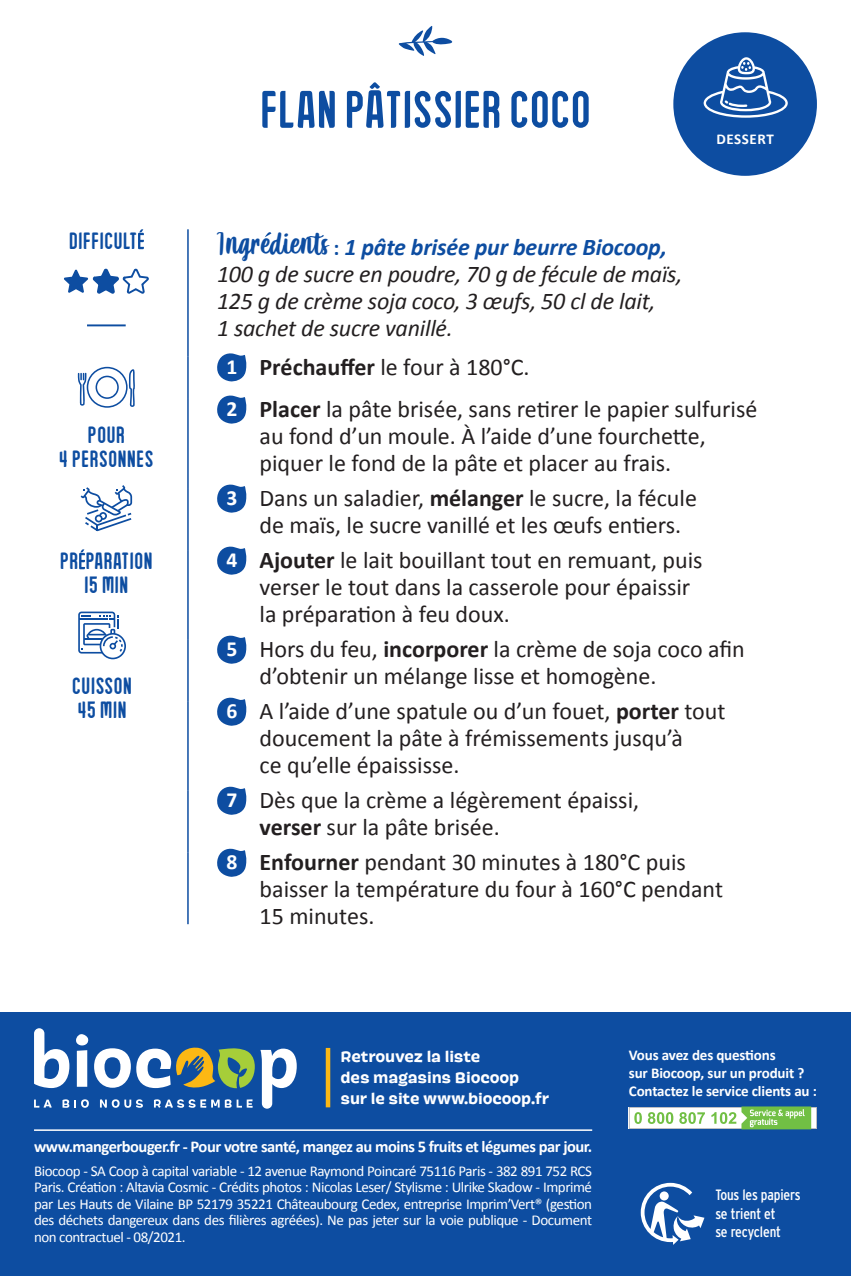
<style>
.page{position:relative;width:851px;height:1276px;background:#fff}
.page>*{position:absolute;margin:0;border:0;box-sizing:border-box;transform-origin:0 0}
.t1{font:54px "Sunday Afternoon";letter-spacing:-.01em;color:#0d4da1}
.t2{font:24px/27px "Calibri";color:#231f20}
.t3{font:italic 24px/27px "Calibri";letter-spacing:-.01em;color:#231f20}
.t4{font:24px/24px "Sunday Afternoon";color:#0d4da1;text-align:center}
.t5{font:700 16.5px "Calibri";letter-spacing:-.03em;color:#fff}
.t6{font:15px/16.5px "Calibri";letter-spacing:-.03em;color:#fff;text-align:justify}
.t7{font:700 15px/18px "Calibri";letter-spacing:-.01em;color:#fff}
.t8{font:600 15px/21px "Pancho";letter-spacing:-.01em;color:#fff}
.t9{font:condensed 15px/18.3px "Interstate";letter-spacing:-.01em;color:#fff}
.t10{font:700 15px "Calibri";letter-spacing:.04em;color:#fff}
.s1{font-family:"mahirademo";font-style:normal;font-size:33.6px;color:#0d4da1}
.s2{font-weight:700;font-style:normal;font-size:21.6px;color:#0d4da1}
.s3{font-weight:700;color:#0d4da1}
.s4{font-weight:700;font-size:21.6px;color:#fff}
.s5{font-weight:700}
</style>
<div class="page">
<svg style="left:366px;top:82px;width:17px;height:46px"></svg>
<svg style="left:398px;top:26px;width:55px;height:30px"></svg>
<svg style="left:138px;top:229px;width:6px;height:20px"></svg>
<svg style="left:64px;top:268px;width:85px;height:26px"></svg>
<hr style="left:87px;top:324px;width:39px;height:2px;background:#0d4da1">
<svg style="left:78px;top:367px;width:57px;height:41px"></svg>
<svg style="left:81px;top:485px;width:51px;height:46px"></svg>
<svg style="left:79px;top:549px;width:6px;height:20px"></svg>
<svg style="left:78px;top:611px;width:48px;height:48px"></svg>
<hr style="left:187px;top:229px;width:2px;height:128px;background:#0d4da1">
<hr style="left:187px;top:357px;width:2px;height:42px;background:#0d4da1">
<hr style="left:187px;top:399px;width:2px;height:89px;background:#0d4da1">
<hr style="left:187px;top:488px;width:2px;height:62px;background:#0d4da1">
<hr style="left:187px;top:550px;width:2px;height:89px;background:#0d4da1">
<hr style="left:187px;top:639px;width:2px;height:62px;background:#0d4da1">
<hr style="left:187px;top:701px;width:2px;height:89px;background:#0d4da1">
<hr style="left:187px;top:790px;width:2px;height:62px;background:#0d4da1">
<hr style="left:187px;top:852px;width:2px;height:72px;background:#0d4da1">
<svg style="left:265px;top:232px;width:6px;height:5px"></svg>
<svg style="left:217px;top:353px;width:30px;height:29px"></svg>
<svg style="left:217px;top:395px;width:30px;height:29px"></svg>
<svg style="left:217px;top:484px;width:30px;height:29px"></svg>
<svg style="left:217px;top:546px;width:30px;height:29px"></svg>
<svg style="left:217px;top:635px;width:30px;height:29px"></svg>
<svg style="left:217px;top:697px;width:30px;height:29px"></svg>
<svg style="left:217px;top:786px;width:30px;height:29px"></svg>
<svg style="left:217px;top:848px;width:30px;height:29px"></svg>
<div style="left:673px;top:32px;width:143px;height:144px;background:#0d4da1;border-radius:50%"></div>
<svg style="left:703px;top:57px;width:84px;height:61px"></svg>
<div style="left:0;top:1012px;width:850px;height:264px;background:#0d4da1"></div>
<hr style="left:326px;top:1048px;width:4px;height:59px;background:#fcb814">
<svg style="left:640px;top:1182px;width:64px;height:63px"></svg>
<svg style="left:628px;top:1106px;width:188px;height:23px;background:#b7daaa"></svg>
<svg style="left:34px;top:1028px;width:263px;height:80px"></svg>
<hr style="left:34px;top:1129px;width:558px;height:2px;background:#fff">
<p class="t4" style="left:69px;top:230px;width:70px">DIFFICULT</p>
<p class="t4" style="left:59px;top:423px;width:96px">POUR<br>4 PERSONNES</p>
<p class="t4" style="left:60px;top:550px;width:95px">PR PARATION<br>15 MIN</p>
<p class="t4" style="left:72px;top:675px;width:62px;text-align:left">CUISSON<br>45 MIN</p>
<h1 class="t1" style="left:260px;top:88px;width:333px">FLAN P TISSIER COCO</h1>
<p class="t10" style="left:716px;top:128px;width:59px">DESSERT</p>
<p class="t3" style="left:217px;top:232px;width:467px"><span class="s1">Ingredients</span> <span class="s2">:</span> <span class="s3">1 pâte brisée pur beurre Biocoop, </span>100 g de sucre en poudre, 70 g de fécule de maïs, 125 g de crème soja coco, 3 œufs, 50 cl de lait,<br>1 sachet de sucre vanillé.</p>
<p class="t2" style="left:226px;top:345px;width:532px;line-height:42.3px"><span class="s4">1</span> <span class="s5">Préchauffer</span> le four à 180°C.<br><span class="s4">2</span> <span class="s5">Placer</span> la pâte brisée, sans retirer le papier sulfurisé</p>
<p class="t2" style="left:259px;top:422px;width:448px">au fond d’un moule. À l’aide d’une fourchette, piquer le fond de la pâte et placer au frais.</p>
<p class="t2" style="left:259px;top:484px;width:439px;text-indent:-33px"><span class="s4">3</span> Dans un saladier, <span class="s5">mélanger</span> le sucre, la fécule de maïs, le sucre vanillé et les œufs entiers.</p>
<p class="t2" style="left:259px;top:546px;width:444px;text-indent:-33px"><span class="s4">4</span> <span class="s5">Ajouter</span> le lait bouillant tout en remuant, puis verser le tout dans la casserole pour épaissir la préparation à feu doux.</p>
<p class="t2" style="left:259px;top:635px;width:487px;text-indent:-33px"><span class="s4">5</span> Hors du feu, <span class="s5">incorporer</span> la crème de soja coco afin d’obtenir un mélange lisse et homogène.</p>
<p class="t2" style="left:259px;top:697px;width:467px;text-indent:-33px"><span class="s4">6</span> A l’aide d’une spatule ou d’un fouet, <span class="s5">porter</span> tout doucement la pâte à frémissements jusqu’à<br>ce qu’elle épaississe.</p>
<p class="t2" style="left:259px;top:786px;width:381px;text-indent:-33px"><span class="s4">7</span> Dès que la crème a légèrement épaissi, <span class="s5">verser</span> sur la pâte brisée.</p>
<p class="t2" style="left:259px;top:848px;width:465px;text-indent:-33px"><span class="s4">8</span> <span class="s5">Enfourner</span> pendant 30 minutes à 180°C puis baisser la température du four à 160°C pendant<br>15 minutes.</p>
<p class="t8" style="left:340px;top:1046px;width:210px">Retrouvez la liste<br>des magasins Biocoop sur le site www.biocoop.fr</p>
<p class="t7" style="left:628px;top:1046px;width:189px">Vous avez des questions<br>sur Biocoop, sur un produit ?<br>Contactez le service clients au :</p>
<p class="t5" style="left:34px;top:1134px;width:559px">www.mangerbouger.fr - Pour votre santé, mangez au moins 5 fruits et légumes par jour.</p>
<p class="t6" style="left:34px;top:1162px;width:559px">Biocoop - SA Coop à capital variable - 12 avenue Raymond Poincaré 75116 Paris - 382 891 752 RCS Paris. Création : Altavia Cosmic - Crédits photos : Nicolas Leser/ Stylisme : Ulrike Skadow - Imprimé par Les Hauts de Vilaine BP 52179 35221 Châteaubourg Cedex, entreprise Imprim’Vert® (gestion des déchets dangereux dans des filières agréées). Ne pas jeter sur la voie publique - Document non contractuel - 08/2021.</p>
<p class="t9" style="left:715px;top:1185px;width:87px">Tous les papiers se trient et<br>se recyclent</p>
</div>
